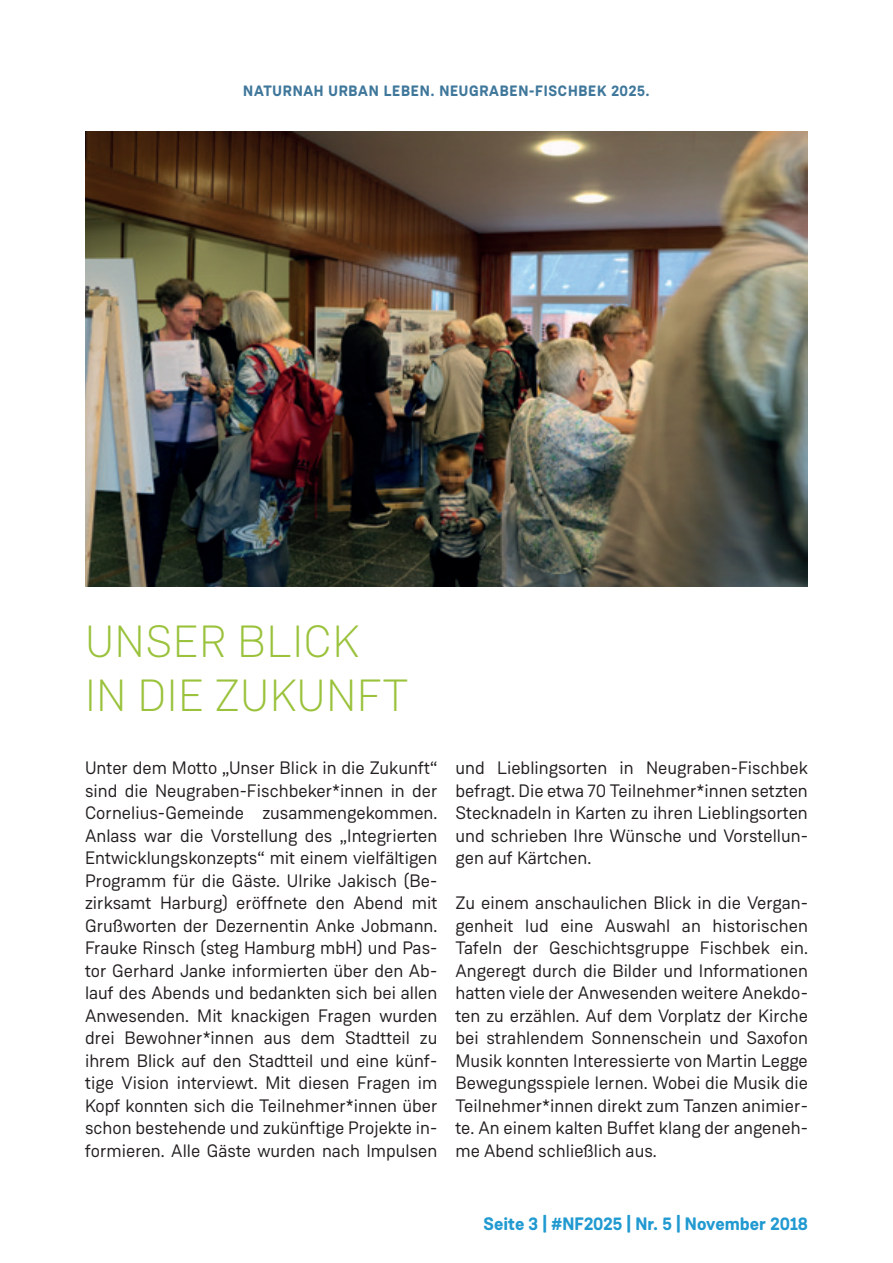
<style>
.page{position:relative;width:893px;height:1263px;background:#fff}
.page>*{position:absolute;margin:0;border:0;box-sizing:border-box;transform-origin:0 0}
.Headline_Typ_2{font:300 45px/54px "Weissenhof Grotesk";letter-spacing:.01em;color:#9ac23b}
.t1{font:18px/22.5px "Weissenhof Grotesk";color:#231f20;text-align:justify}
.t2{font:700 18px "Weissenhof Grotesk";color:#219ad1}
.t3{font:700 15px "Weissenhof Grotesk";letter-spacing:.05em;color:#3f779b}
</style>
<div class="page">
<img style="left:85px;top:132px;width:723px;height:455px">
<p class="t3" style="left:243px;top:82px;width:408px">NATURNAH URBAN LEBEN. NEUGRABEN-FISCHBEK 2025.</p>
<p class="Headline_Typ_2" style="left:85px;top:614px;width:325px">UNSER BLICK<br>IN DIE ZUKUNFT</p>
<p class="t1" style="left:85px;top:756px;width:354px">Unter dem Motto „Unser Blick in die Zukunft“ sind die Neugraben-Fischbeker*innen in der Cornelius-Gemeinde zusammengekommen.<br>Anlass war die Vorstellung des „Integrierten Entwicklungskonzepts“ mit einem vielfältigen Programm für die Gäste. Ulrike Jakisch (Be&shy;zirksamt Harburg) eröffnete den Abend mit Grußworten der Dezernentin Anke Jobmann.<br>Frauke Rinsch (steg Hamburg mbH) und Pas&shy;tor Gerhard Janke informierten über den Ab&shy;lauf des Abends und bedankten sich bei allen Anwesenden. Mit knackigen Fragen wurden drei Bewohner*innen aus dem Stadtteil zu ihrem Blick auf den Stadtteil und eine künf&shy;tige Vision interviewt. Mit diesen Fragen im Kopf konnten sich die Teilnehmer*innen über schon bestehende und zukünftige Projekte in&shy;formieren. Alle Gäste wurden nach Impulsen</p>
<p class="t1" style="left:455px;top:756px;width:354px">und Lieblingsorten in Neugraben-Fischbek befragt. Die etwa 70 Teilnehmer*innen setzten Stecknadeln in Karten zu ihren Lieblingsorten und schrieben Ihre Wünsche und Vorstellun&shy;gen auf Kärtchen.</p>
<p class="t1" style="left:455px;top:891px;width:354px">Zu einem anschaulichen Blick in die Vergan&shy;genheit lud eine Auswahl an historischen Tafeln der Geschichtsgruppe Fischbek ein.<br>Angeregt durch die Bilder und Informationen hatten viele der Anwesenden weitere Anekdo&shy;ten zu erzählen. Auf dem Vorplatz der Kirche bei strahlendem Sonnenschein und Saxofon Musik konnten Interessierte von Martin Legge Bewegungsspiele lernen. Wobei die Musik die Teilnehmer*innen direkt zum Tanzen animier&shy;te. An einem kalten Buffet klang der angeneh&shy;me Abend schließlich aus.</p>
<p class="t2" style="left:484px;top:1213px;width:326px">Seite 3 | #NF2025 | Nr. 5 | November 2018</p>
</div>
